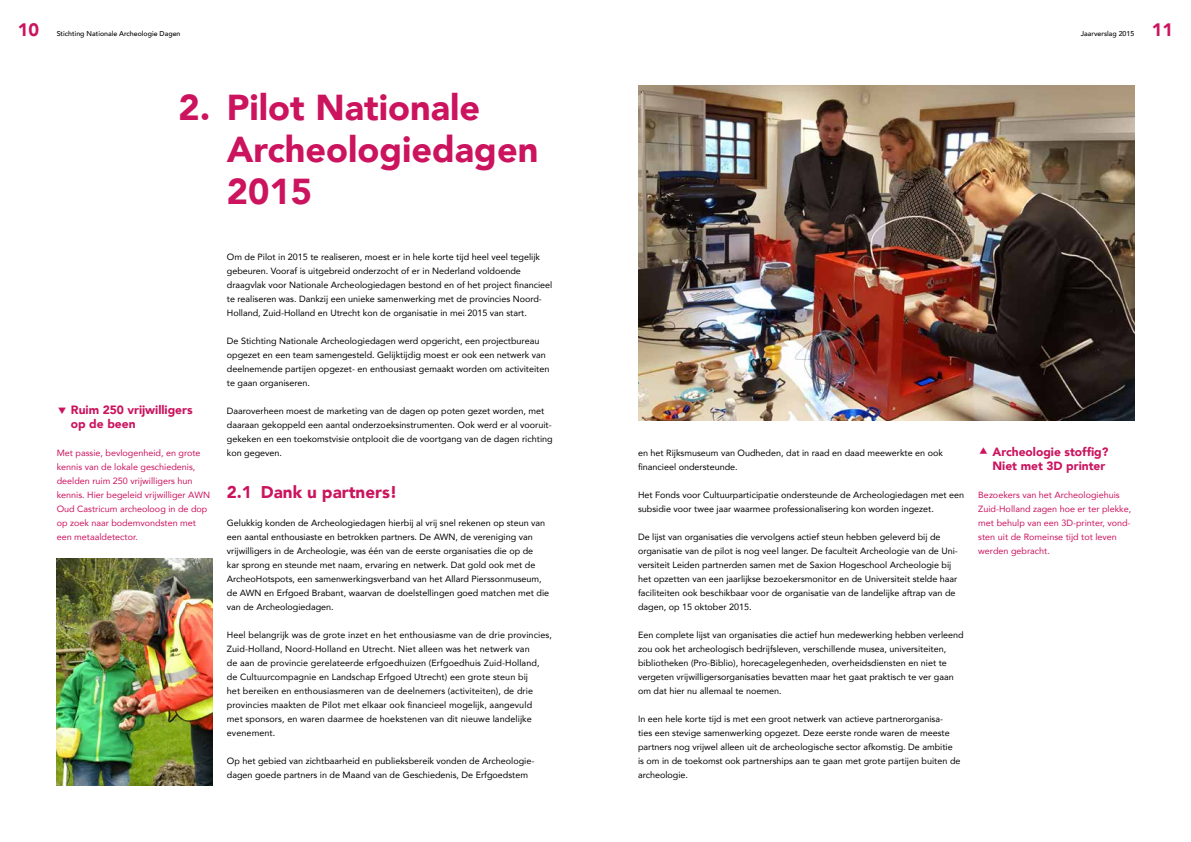
<style>
.page{position:relative;width:1191px;height:842px;background:#fff}
.page>*{position:absolute;margin:0;border:0;box-sizing:border-box;transform-origin:0 0}
.t1{font:900 36px/42px "Avenir";color:#cb135e}
.t2{font:900 18px "Avenir";color:#cb135e}
.t3{font:900 17px "Avenir";color:#cb135e}
.t4{font:900 12px/14px "Avenir";color:#cb135e}
.t5{font:9px/14px "Avenir";color:#000}
.t6{font:9px/14px "Avenir";color:#cb135e}
.t7{font:500 7px "Avenir";color:#000}
</style>
<div class="page">
<img style="left:638px;top:85px;width:496px;height:336px">
<img style="left:57px;top:558px;width:156px;height:227px">
<h2 class="t2" style="left:18px;top:14px;width:23px">10</h2>
<p class="t7" style="left:57px;top:28px;width:125px">Stichting Nationale Archeologie Dagen</p>
<p class="t7" style="left:1080px;top:28px;width:55px">Jaarverslag 2015</p>
<h2 class="t2" style="left:1152px;top:14px;width:23px">11</h2>
<h1 class="t1" style="left:227px;top:86px;width:313px;text-indent:-48px">2. Pilot Nationale<br>Archeologiedagen<br>2015</h1>
<h3 class="t4" style="left:71px;top:403px;width:123px">Ruim 250 vrijwilligers op de been</h3>
<p class="t6" style="left:57px;top:446px;width:155px">Met passie, bevlogenheid, en grote kennis van de lokale geschiedenis, deelden ruim 250 vrijwilligers hun kennis. Hier begeleid vrijwilliger AWN Oud Castricum archeoloog in de dop op zoek naar bodemvondsten met een metaaldetector.</p>
<p class="t5" style="left:227px;top:250px;width:327px">Om de Pilot in 2015 te realiseren, moest er in hele korte tijd heel veel tegelijk gebeuren. Vooraf is uitgebreid onderzocht of er in Nederland voldoende draagvlak voor Nationale Archeologiedagen bestond en of het project financieel te realiseren was. Dankzij een unieke samenwerking met de provincies Noord-Holland, Zuid-Holland en Utrecht kon de organisatie in mei 2015 van start.</p>
<p class="t5" style="left:227px;top:334px;width:324px">De Stichting Nationale Archeologiedagen werd opgericht, een projectbureau opgezet en een team samengesteld. Gelijktijdig moest er ook een netwerk van deelnemende partijen opgezet- en enthousiast gemaakt worden om activiteiten te gaan organiseren.</p>
<p class="t5" style="left:227px;top:404px;width:327px">Daaroverheen moest de marketing van de dagen op poten gezet worden, met daaraan gekoppeld een aantal onderzoeksinstrumenten. Ook werd er al vooruit&shy;gekeken en een toekomstvisie ontplooit die de voortgang van de dagen richting kon gegeven.</p>
<h3 class="t3" style="left:227px;top:478px;width:172px">2.1 Dank u partners!</h3>
<p class="t5" style="left:227px;top:516px;width:324px">Gelukkig konden de Archeologiedagen hierbij al vrij snel rekenen op steun van een aantal enthousiaste en betrokken partners. De AWN, de vereniging van vrijwilligers in de Archeologie, was één van de eerste organisaties die op de<br>kar sprong en steunde met naam, ervaring en netwerk. Dat gold ook met de ArcheoHotspots, een samenwerkingsverband van het Allard Pierssonmuseum, de AWN en Erfgoed Brabant, waarvan de doelstellingen goed matchen met die van de Archeologiedagen.</p>
<p class="t5" style="left:227px;top:628px;width:326px">Heel belangrijk was de grote inzet en het enthousiasme van de drie provincies, Zuid-Holland, Noord-Holland en Utrecht. Niet alleen was het netwerk van<br>de aan de provincie gerelateerde erfgoedhuizen (Erfgoedhuis Zuid-Holland, de Cultuurcompagnie en Landschap Erfgoed Utrecht) een grote steun bij<br>het bereiken en enthousiasmeren van de deelnemers (activiteiten), de drie provincies maakten de Pilot met elkaar ook financieel mogelijk, aangevuld<br>met sponsors, en waren daarmee de hoekstenen van dit nieuwe landelijke evenement.</p>
<p class="t5" style="left:227px;top:754px;width:308px">Op het gebied van zichtbaarheid en publieksbereik vonden de Archeologie&shy;dagen goede partners in de Maand van de Geschiedenis, De Erfgoedstem</p>
<p class="t5" style="left:638px;top:446px;width:306px">en het Rijksmuseum van Oudheden, dat in raad en daad meewerkte en ook financieel ondersteunde.</p>
<p class="t5" style="left:638px;top:488px;width:327px">Het Fonds voor Cultuurparticipatie ondersteunde de Archeologiedagen met een subsidie voor twee jaar waarmee professionalisering kon worden ingezet.</p>
<p class="t5" style="left:638px;top:530px;width:321px">De lijst van organisaties die vervolgens actief steun hebben geleverd bij de organisatie van de pilot is nog veel langer. De faculteit Archeologie van de Uni&shy;versiteit Leiden partnerden samen met de Saxion Hogeschool Archeologie bij het opzetten van een jaarlijkse bezoekersmonitor en de Universiteit stelde haar faciliteiten ook beschikbaar voor de organisatie van de landelijke aftrap van de dagen, op 15 oktober 2015.</p>
<p class="t5" style="left:638px;top:628px;width:327px">Een complete lijst van organisaties die actief hun medewerking hebben verleend zou ook het archeologisch bedrijfsleven, verschillende musea, universiteiten, bibliotheken (Pro-Biblio), horecagelegenheden, overheidsdiensten en niet te vergeten vrijwilligersorganisaties bevatten maar het gaat praktisch te ver gaan om dat hier nu allemaal te noemen.</p>
<p class="t5" style="left:638px;top:712px;width:324px">In een hele korte tijd is met een groot netwerk van actieve partnerorganisa-<br>ties een stevige samenwerking opgezet. Deze eerste ronde waren de meeste partners nog vrijwel alleen uit de archeologische sector afkomstig. De ambitie is om in de toekomst ook partnerships aan te gaan met grote partijen buiten de archeologie.</p>
<h3 class="t4" style="left:992px;top:445px;width:117px">Archeologie stoffig?<br>Niet met 3D printer</h3>
<p class="t6" style="left:978px;top:488px;width:154px">Bezoekers van het Archeologiehuis<br>Zuid-Holland zagen hoe er ter plekke, met behulp van een 3D-printer, vond&shy;sten uit de Romeinse tijd tot leven werden gebracht.</p>
</div>
